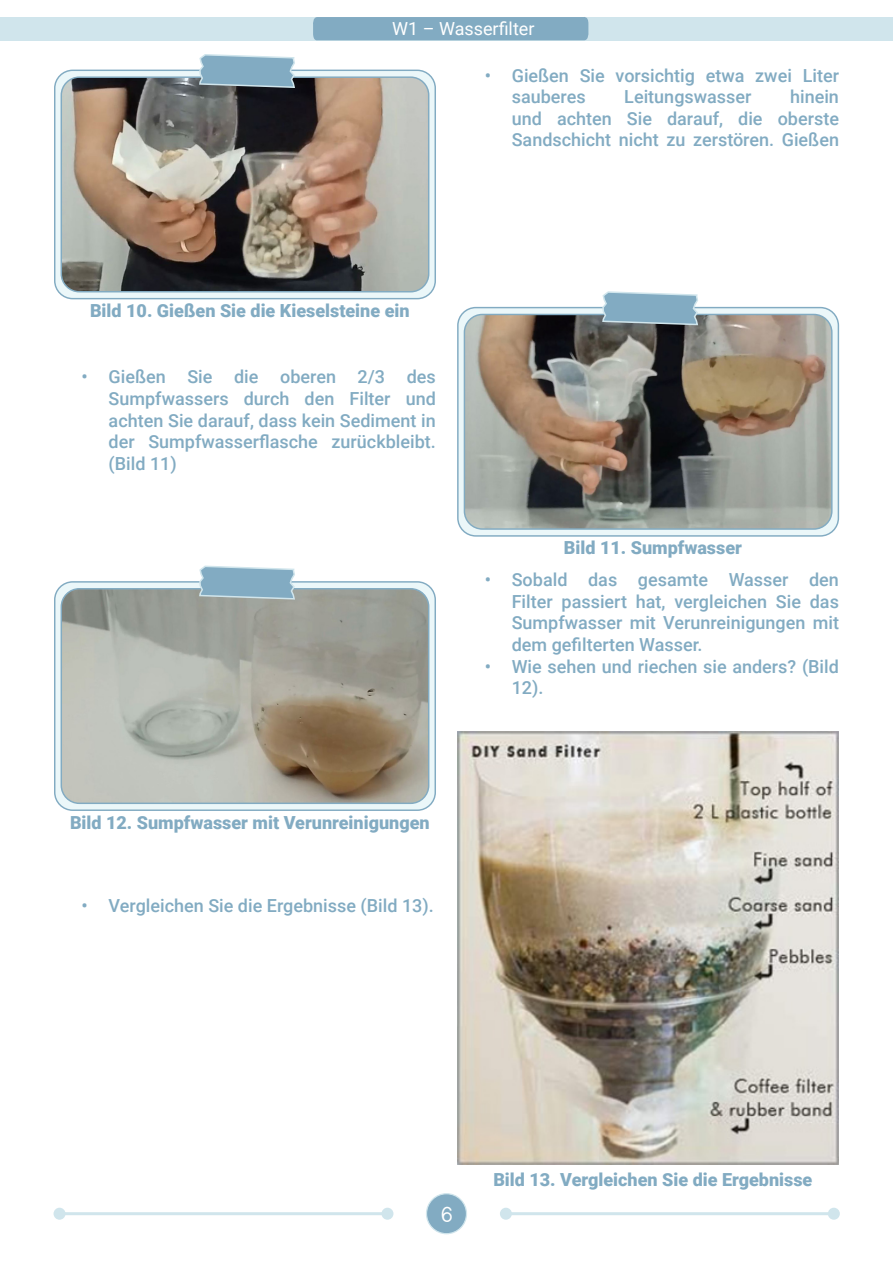
<style>
.page{position:relative;width:893px;height:1263px;background:#fff}
.page>*{position:absolute;margin:0;border:0;box-sizing:border-box;transform-origin:0 0}
.t1{font:21px "TG Neuramatica";color:#fff}
.t2{font:500 18px/21.6px "Roboto";color:#82abc2;text-align:justify}
.t3{font:900 18px "Roboto";color:#82abc2}
.t4{font:18px "Roboto";color:#fff}
</style>
<div class="page">
<div style="left:426px;top:1194px;width:40px;height:40px;background:#82abc2;border-radius:50%"></div>
<div style="left:426px;top:1193px;width:41px;height:41px;border:1px solid #d0e5ec;border-radius:50%"></div>
<div style="left:0;top:17px;width:893px;height:23px;background:#d0e5ec"></div>
<div style="left:312px;top:17px;width:277px;height:24px;background:#82abc2"></div>
<hr style="left:506px;top:1212px;width:328px;height:3px;background:#d0e5ec">
<div style="left:500px;top:1208px;width:12px;height:12px;background:#d0e5ec;border-radius:50%"></div>
<div style="left:828px;top:1208px;width:12px;height:12px;background:#d0e5ec;border-radius:50%"></div>
<hr style="left:60px;top:1212px;width:327px;height:3px;background:#d0e5ec">
<div style="left:54px;top:1208px;width:12px;height:12px;background:#d0e5ec;border-radius:50%"></div>
<div style="left:381px;top:1208px;width:12px;height:12px;background:#d0e5ec;border-radius:50%"></div>
<svg style="left:55px;top:70px;width:380px;height:229px;background:#e3f1f4"></svg>
<div style="left:54px;top:70px;width:382px;height:229px;border:1px solid #82abc2;border-radius:18px"></div>
<img style="left:61px;top:77px;width:368px;height:215px">
<div style="left:61px;top:76px;width:368px;height:216px;border:1px solid #82abc2;border-radius:18px"></div>
<svg style="left:198px;top:54px;width:98px;height:35px;background:#8cadbe"></svg>
<div style="left:458px;top:308px;width:380px;height:228px;background:#ebf7f9;border-radius:18px"></div>
<div style="left:457px;top:307px;width:382px;height:230px;border:1px solid #82abc2;border-radius:18px"></div>
<img style="left:464px;top:314px;width:368px;height:215px">
<div style="left:464px;top:314px;width:368px;height:216px;border:1px solid #82abc2;border-radius:18px"></div>
<svg style="left:601px;top:291px;width:98px;height:35px;background:#90b1c2"></svg>
<div style="left:55px;top:582px;width:380px;height:228px;background:#ebf7f9;border-radius:18px"></div>
<div style="left:54px;top:581px;width:382px;height:230px;border:1px solid #82abc2;border-radius:18px"></div>
<img style="left:61px;top:589px;width:368px;height:214px">
<div style="left:61px;top:588px;width:368px;height:216px;border:1px solid #82abc2;border-radius:18px"></div>
<svg style="left:198px;top:565px;width:98px;height:35px;background:#96b7c8"></svg>
<img style="left:457px;top:731px;width:382px;height:433px">
<p class="t4" style="left:392px;top:16px;width:144px">W1 – Wasserfilter</p>
<p class="t2" style="left:512px;top:64px;width:329px;text-indent:-27px">• Gießen Sie vorsichtig etwa zwei Liter sauberes</p>
<p class="t2" style="left:512px;top:85px;width:329px;text-indent:278px">hinein und achten Sie darauf, die oberste Sandschicht nicht zu zerstören. Gießen</p>
<p class="t2" style="left:624px;top:85px;width:129px">Leitungswasser</p>
<p class="t3" style="left:90px;top:298px;width:321px">Bild 10. Gießen Sie die Kieselsteine ein</p>
<p class="t2" style="left:109px;top:366px;width:329px;text-indent:-27px">• Gießen Sie die oberen 2/3 des Sumpfwassers durch den Filter und achten Sie darauf, dass kein Sediment in der Sumpfwasserflasche zurückbleibt. (Bild 11)</p>
<p class="t3" style="left:70px;top:810px;width:361px">Bild 12. Sumpfwasser mit Verunreinigungen</p>
<p class="t2" style="left:82px;top:894px;width:354px">• Vergleichen Sie die Ergebnisse (Bild 13).</p>
<p class="t3" style="left:564px;top:535px;width:180px">Bild 11. Sumpfwasser</p>
<p class="t2" style="left:512px;top:568px;width:329px;text-indent:-27px">• Sobald das gesamte Wasser den Filter passiert hat, vergleichen Sie das Sumpfwasser mit Verunreinigungen mit dem gefilterten Wasser.</p>
<p class="t2" style="left:512px;top:655px;width:329px;text-indent:-27px">• Wie sehen und riechen sie anders? (Bild<br>12).</p>
<p class="t1" style="left:441px;top:1200px;width:14px">6</p>
<p class="t3" style="left:493px;top:1167px;width:321px">Bild 13. Vergleichen Sie die Ergebnisse</p>
</div>
